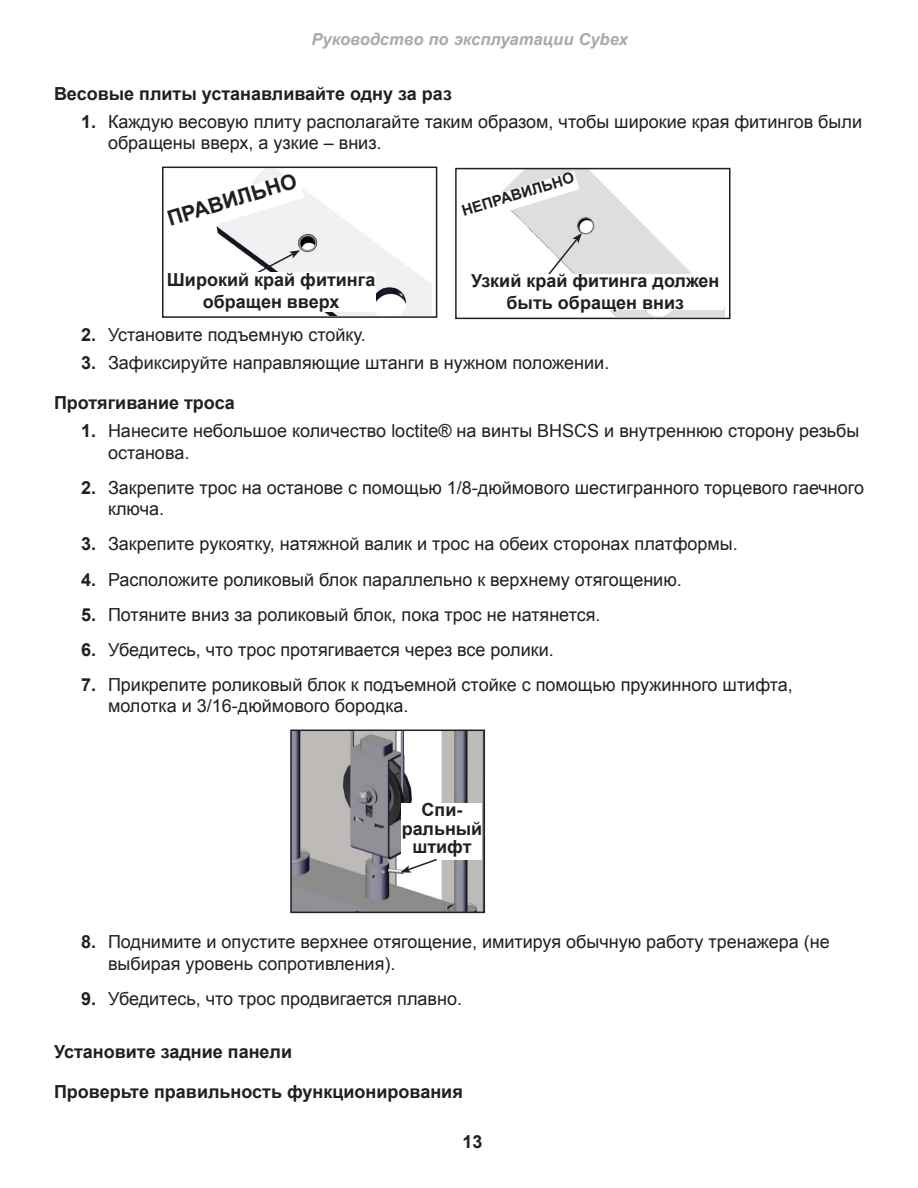
<style>
.page{position:relative;width:918px;height:1188px;background:#fff}
.page>*{position:absolute;margin:0;border:0;box-sizing:border-box;transform-origin:0 0}
.t1{font:700 21px "Arial";color:#231f20}
.t2{font:18px/21.6px "Arial";color:#231f20}
.t3{font:700 18px/21.6px "Arial";color:#231f20;text-align:center}
.t4{font:italic 700 16.5px "Arial";color:#a8a9ad}
.t5{font:700 15px "Arial";color:#231f20}
.s1{font-weight:700}
</style>
<div class="page">
<img style="left:224px;top:170px;width:208px;height:145px">
<div style="left:162px;top:167px;width:275px;height:151px;border:2px solid #231f20"></div>
<svg style="left:253px;top:250px;width:47px;height:23px"></svg>
<img style="left:524px;top:171px;width:201px;height:145px">
<div style="left:455px;top:168px;width:275px;height:151px;border:2px solid #231f20"></div>
<svg style="left:546px;top:233px;width:36px;height:41px"></svg>
<svg style="left:216px;top:172px;width:88px;height:66px"></svg>
<div style="left:166px;top:273px;width:210px;height:39px;background:#fff"></div>
<div style="left:467px;top:274px;width:257px;height:35px;background:#fff"></div>
<svg style="left:501px;top:171px;width:78px;height:53px"></svg>
<img style="left:293px;top:733px;width:189px;height:177px">
<div style="left:290px;top:730px;width:195px;height:183px;border:2px solid #231f20"></div>
<div style="left:402px;top:803px;width:80px;height:57px;background:#fff"></div>
<svg style="left:400px;top:858px;width:39px;height:15px"></svg>
<p class="t4" style="left:312px;top:28px;width:318px">Руководство по эксплуатации Cybex</p>
<p class="t3" style="left:54px;top:83px;width:400px">Весовые плиты устанавливайте одну за раз</p>
<p class="t2" style="left:108px;top:111px;width:756px;text-indent:-27px"><span class="s1">1.</span> Каждую весовую плиту располагайте таким образом, чтобы широкие края фитингов были обращены вверх, а узкие – вниз.</p>
<p class="t1" style="left:164px;top:206px;width:136px;rotate:-17deg">ПРАВИЛЬНО</p>
<p class="t5" style="left:459px;top:202px;width:118px;rotate:-17deg">НЕПРАВИЛЬНО</p>
<p class="t3" style="left:167px;top:269px;width:210px">Широкий край фитинга обращен вверх</p>
<p class="t3" style="left:471px;top:271px;width:250px">Узкий край фитинга должен быть обращен вниз</p>
<p class="t2" style="left:81px;top:324px;width:286px"><span class="s1">2.</span> Установите подъемную стойку.</p>
<p class="t2" style="left:81px;top:352px;width:530px"><span class="s1">3.</span> Зафиксируйте направляющие штанги в нужном положении.</p>
<p class="t3" style="left:54px;top:392px;width:182px">Протягивание троса</p>
<p class="t2" style="left:108px;top:420px;width:753px;text-indent:-27px"><span class="s1">1.</span> Нанесите небольшое количество loctite® на винты BHSCS и внутреннюю сторону резьбы останова.</p>
<p class="t2" style="left:108px;top:477px;width:758px;text-indent:-27px"><span class="s1">2.</span> Закрепите трос на останове с помощью 1/8-дюймового шестигранного торцевого гаечного ключа.</p>
<p class="t2" style="left:81px;top:533px;width:658px"><span class="s1">3.</span> Закрепите рукоятку, натяжной валик и трос на обеих сторонах платформы.</p>
<p class="t2" style="left:81px;top:569px;width:602px"><span class="s1">4.</span> Расположите роликовый блок параллельно к верхнему отягощению.</p>
<p class="t2" style="left:81px;top:604px;width:521px"><span class="s1">5.</span> Потяните вниз за роликовый блок, пока трос не натянется.</p>
<p class="t2" style="left:81px;top:639px;width:474px"><span class="s1">6.</span> Убедитесь, что трос протягивается через все ролики.</p>
<p class="t2" style="left:108px;top:674px;width:686px;text-indent:-27px"><span class="s1">7.</span> Прикрепите роликовый блок к подъемной стойке с помощью пружинного штифта, молотка и 3/16-дюймового бородка.</p>
<p class="t3" style="left:402px;top:801px;width:82px;line-height:18.6px">Спи&shy;ральный штифт</p>
<p class="t2" style="left:108px;top:931px;width:723px;text-indent:-27px"><span class="s1">8.</span> Поднимите и опустите верхнее отягощение, имитируя обычную работу тренажера (не выбирая уровень сопротивления).</p>
<p class="t2" style="left:81px;top:988px;width:383px"><span class="s1">9.</span> Убедитесь, что трос продвигается плавно.</p>
<p class="t3" style="left:54px;top:1041px;width:240px">Установите задние панели</p>
<p class="t3" style="left:54px;top:1081px;width:410px">Проверьте правильность функционирования</p>
<p class="t3" style="left:463px;top:1133px;width:22px">13</p>
</div>
